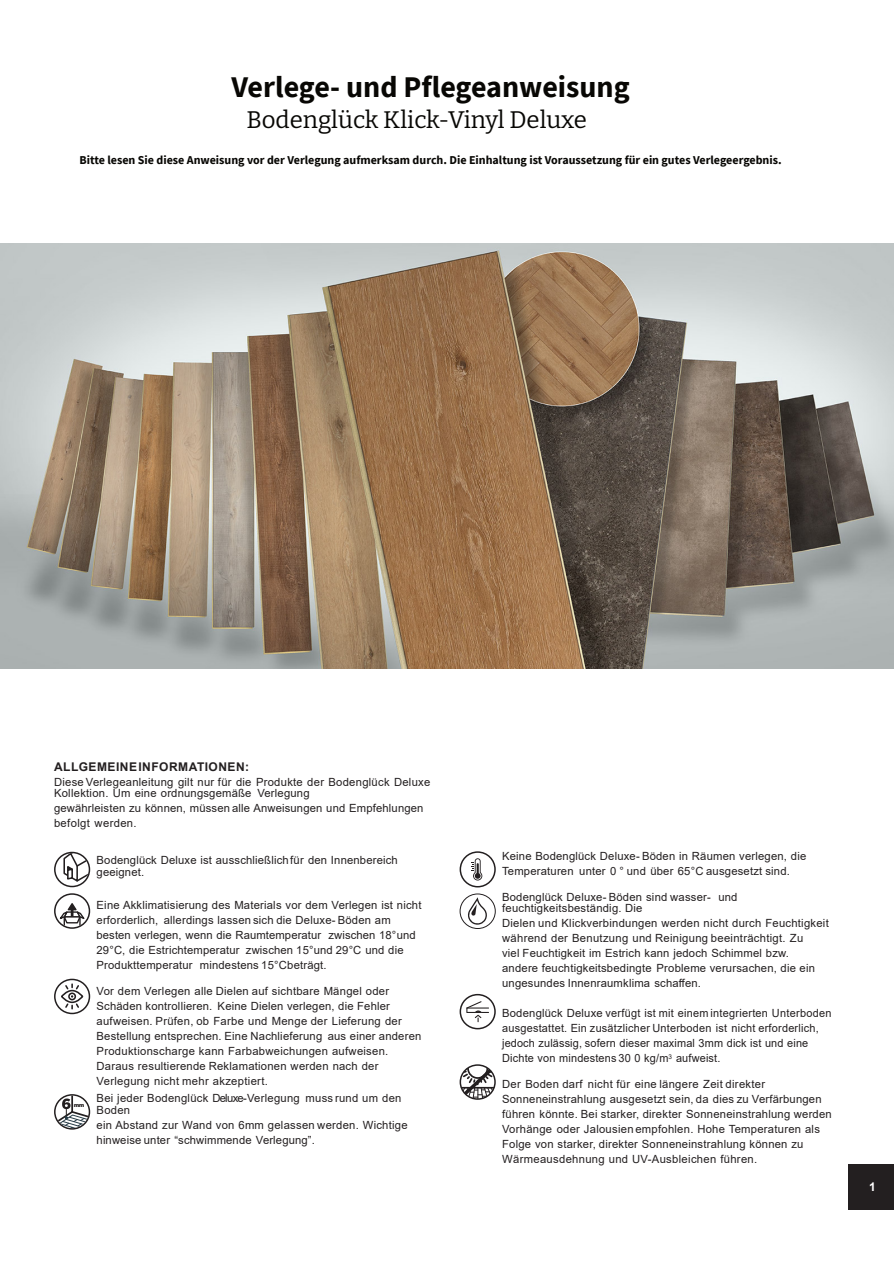
<style>
.page{position:relative;width:895px;height:1264px;background:#fff}
.page>*{position:absolute;margin:0;border:0;box-sizing:border-box;transform-origin:0 0}
.t1{font:700 30px "Source Sans Pro";color:#080704}
.t2{font:24px "Bitter";color:#080704}
.t3{font:700 12px "Source Sans Pro";color:#080704}
.t4{font:700 12px "Arial";letter-spacing:.04em;color:#231f20}
.t5{font:700 12px "Arial";color:#fff}
.t6{font:11.25px/15px "Arial";letter-spacing:.02em;color:#231f20}
</style>
<div class="page">
<div style="left:848px;top:1164px;width:45px;height:45px;background:#231f20"></div>
<svg style="left:63px;top:854px;width:26px;height:28px"></svg>
<div style="left:54px;top:851px;width:36px;height:36px;border:2px solid #231f20;border-radius:50%"></div>
<svg style="left:59px;top:903px;width:26px;height:23px"></svg>
<div style="left:54px;top:893px;width:36px;height:35px;border:2px solid #231f20;border-radius:50%"></div>
<svg style="left:61px;top:989px;width:22px;height:14px"></svg>
<svg style="left:64px;top:983px;width:16px;height:26px"></svg>
<div style="left:54px;top:978px;width:36px;height:36px;border:2px solid #231f20;border-radius:50%"></div>
<svg style="left:57px;top:1096px;width:32px;height:31px"></svg>
<div style="left:54px;top:1093px;width:36px;height:36px;border:2px solid #231f20;border-radius:50%"></div>
<div style="left:459px;top:851px;width:36px;height:36px;border:1px solid #231f20;border-radius:50%"></div>
<svg style="left:471px;top:858px;width:11px;height:22px"></svg>
<svg style="left:467px;top:897px;width:20px;height:27px"></svg>
<div style="left:459px;top:893px;width:36px;height:35px;border:1px solid #231f20;border-radius:50%"></div>
<svg style="left:466px;top:1001px;width:23px;height:21px"></svg>
<div style="left:459px;top:993px;width:36px;height:36px;border:2px solid #231f20;border-radius:50%"></div>
<svg style="left:460px;top:1064px;width:35px;height:34px"></svg>
<div style="left:459px;top:1064px;width:36px;height:35px;border:2px solid #231f20;border-radius:50%"></div>
<img style="left:0;top:243px;width:893px;height:425px">
<h1 class="t1" style="left:231px;top:74px;width:399px">Verlege- und Pflegeanweisung</h1>
<h2 class="t2" style="left:246px;top:105px;width:342px">Bodenglück Klick-Vinyl Deluxe</h2>
<p class="t3" style="left:79px;top:155px;width:703px">Bitte lesen Sie diese Anweisung vor der Verlegung aufmerksam durch. Die Einhaltung ist Voraussetzung für ein gutes Verlegeergebnis.</p>
<p class="t4" style="left:54px;top:762px;width:197px">ALLGEMEINEINFORMATIONEN:</p>
<p class="t6" style="left:54px;top:777px;width:378px;line-height:11.2px">Diese Verlegeanleitung gilt nur für die Produkte der Bodenglück Deluxe<br>Kollektion. Um eine ordnungsgemäße Verlegung</p>
<p class="t6" style="left:54px;top:801px;width:371px">gewährleisten zu können, müssen alle Anweisungen und Empfehlungen befolgt werden.</p>
<p class="t6" style="left:97px;top:855px;width:303px;line-height:11.2px">Bodenglück Deluxe ist ausschließlich für den Innenbereich geeignet.</p>
<p class="t6" style="left:97px;top:898px;width:326px">Eine Akklimatisierung des Materials vor dem Verlegen ist nicht erforderlich, allerdings lassen sich die Deluxe- Böden am besten verlegen, wenn die Raumtemperatur zwischen 18°und 29°C, die Estrichtemperatur zwischen 15°und 29°C und die Produkttemperatur mindestens 15°Cbeträgt.</p>
<p class="t6" style="left:97px;top:984px;width:326px">Vor dem Verlegen alle Dielen auf sichtbare Mängel oder Schäden kontrollieren. Keine Dielen verlegen, die Fehler aufweisen. Prüfen, ob Farbe und Menge der Lieferung der Bestellung entsprechen. Eine Nachlieferung aus einer anderen Produktionscharge kann Farbabweichungen aufweisen.<br>Daraus resultierende Reklamationen werden nach der Verlegung nicht mehr akzeptiert.</p>
<p class="t6" style="left:97px;top:1093px;width:306px;line-height:11.2px;text-indent:-23px"><sub>mm</sub> Bei jeder Bodenglück Deluxe-Verlegung muss rund um den<br>Boden</p>
<p class="t6" style="left:97px;top:1118px;width:312px">ein Abstand zur Wand von 6mm gelassen werden. Wichtige hinweise unter “schwimmende Verlegung”.</p>
<p class="t6" style="left:502px;top:849px;width:305px">Keine Bodenglück Deluxe- Böden in Räumen verlegen, die<br>Temperaturen unter 0 ° und über 65°C ausgesetzt sind.</p>
<p class="t6" style="left:502px;top:892px;width:237px;line-height:11.2px">Bodenglück Deluxe- Böden sind wasser- und feuchtigkeitsbeständig. Die</p>
<p class="t6" style="left:502px;top:916px;width:328px">Dielen und Klickverbindungen werden nicht durch Feuchtigkeit während der Benutzung und Reinigung beeinträchtigt. Zu<br>viel Feuchtigkeit im Estrich kann jedoch Schimmel bzw.<br>andere feuchtigkeitsbedingte Probleme verursachen, die ein ungesundes Innenraumklima schaffen.</p>
<p class="t6" style="left:502px;top:1006px;width:331px">Bodenglück Deluxe verfügt ist mit einem integrierten Unterboden ausgestattet. Ein zusätzlicher Unterboden ist nicht erforderlich, jedoch zulässig, sofern dieser maximal 3mm dick ist und eine Dichte von mindestens 30 0 kg/m<sup>3</sup> aufweist.</p>
<p class="t6" style="left:502px;top:1077px;width:331px">Der Boden darf nicht für eine längere Zeit direkter Sonneneinstrahlung ausgesetzt sein, da dies zu Verfärbungen führen könnte. Bei starker, direkter Sonneneinstrahlung werden Vorhänge oder Jalousien empfohlen. Hohe Temperaturen als Folge von starker, direkter Sonneneinstrahlung können zu Wärmeausdehnung und UV-Ausbleichen führen.</p>
<p class="t5" style="left:868px;top:1182px;width:8px">1</p>
</div>
